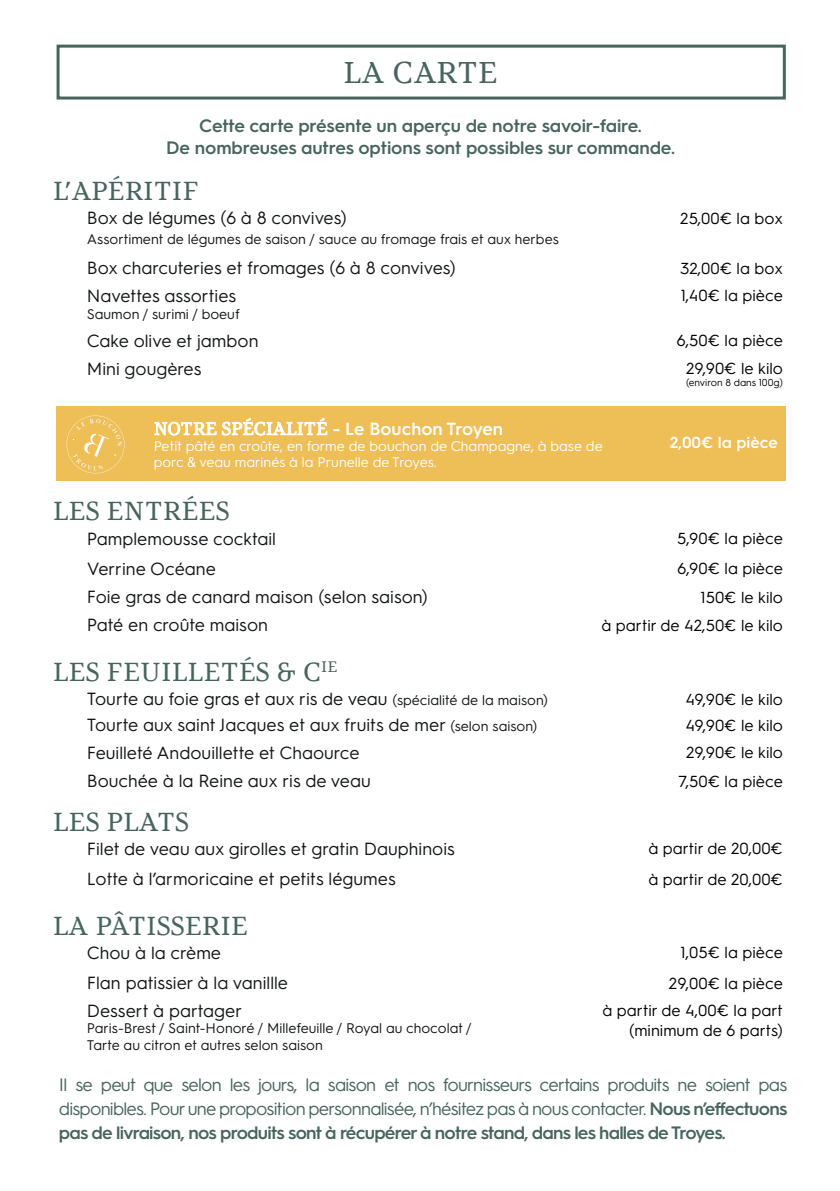
<style>
.page{position:relative;width:840px;height:1191px;background:#fff}
.page>*{position:absolute;margin:0;border:0;box-sizing:border-box;transform-origin:0 0}
.t1{font:30px "Argesta Text";letter-spacing:-.03em;color:#47645e}
.t2{font:26px "Argesta Text";color:#47645e}
.t3{font:26px "Argesta Text";letter-spacing:-.02em;color:#47645e}
.t4{font:18px/24px "Hurme Geometric Sans 3";letter-spacing:-.045em;color:#47645e;text-align:justify}
.t5{font:600 18px/21.6px "Hurme Geometric Sans 3";letter-spacing:-.01em;color:#47645e;text-align:center}
.t6{font:17.6px/28px "Hurme Geometric Sans 3";color:#111416}
.t7{font:600 17.6px "Hurme Geometric Sans 3";color:#fff}
.t8{font:16px/26.6px "Hurme Geometric Sans 3";color:#000001;text-align:right}
.t9{font:600 16px "Hurme Geometric Sans 3";color:#fff}
.t10{font:14px/16.8px "Hurme Geometric Sans 3";color:#111416}
.t11{font:14px/16px "Hurme Geometric Sans 3";color:#fff}
.t12{font:10px "Hurme Geometric Sans 3";color:#000001}
.s1{font-family:"Argesta Text";font-weight:400}
.s2{font-size:14px}
.s3{font-weight:600}
</style>
<div class="page">
<div style="left:57px;top:406px;width:728px;height:75px;background:#eebe57"></div>
<div style="left:56px;top:45px;width:729px;height:55px;border:3px solid #47645d"></div>
<svg style="left:154px;top:421px;width:62px;height:14px"></svg>
<svg style="left:222px;top:418px;width:105px;height:17px"></svg>
<svg style="left:66px;top:415px;width:59px;height:59px"></svg>
<h1 class="t1" style="left:343px;top:55px;width:156px">LA CARTE</h1>
<p class="t5" style="left:166px;top:117px;width:510px">Cette carte présente un aperçu de notre savoir-faire.<br>De nombreuses autres options sont possibles sur commande.</p>
<h2 class="t2" style="left:53px;top:176px;width:147px">L’APÉRITIF</h2>
<p class="t6" style="left:87px;top:204px;width:261px">Box de légumes (6 à 8 convives)</p>
<p class="t10" style="left:87px;top:231px;width:473px">Assortiment de légumes de saison / sauce au fromage frais et aux herbes</p>
<p class="t6" style="left:87px;top:254px;width:370px">Box charcuteries et fromages (6 à 8 convives)<br>Navettes assorties</p>
<p class="t10" style="left:87px;top:306px;width:154px">Saumon / surimi / boeuf</p>
<p class="t6" style="left:87px;top:327px;width:173px">Cake olive et jambon<br>Mini gougères</p>
<p class="t7" style="left:154px;top:422px;width:350px"><span class="s1">NOTRE SPÉCIALITÉ</span> - Le Bouchon Troyen</p>
<p class="t11" style="left:154px;top:438px;width:450px">Petit pâté en croûte, en forme de bouchon de Champagne, à base de porc &amp; veau marinés à la Prunelle de Troyes.</p>
<p class="t8" style="left:680px;top:205px;width:104px">25,00€ la box</p>
<p class="t8" style="left:679px;top:255px;width:104px;text-align:left">32,00€ la box<br>1,40€ la pièce</p>
<p class="t8" style="left:676px;top:326px;width:108px;line-height:28px;text-align:center">6,50€ la pièce<br>29,90€ le kilo</p>
<p class="t12" style="left:685px;top:377px;width:98px">(environ 8 dans 100g)</p>
<p class="t9" style="left:669px;top:436px;width:109px">2,00€ la pièce</p>
<h2 class="t2" style="left:53px;top:496px;width:178px">LES ENTRÉES</h2>
<p class="t6" style="left:87px;top:524px;width:191px;line-height:30px">Pamplemousse cocktail<br>Verrine Océane</p>
<p class="t6" style="left:87px;top:583px;width:342px">Foie gras de canard maison (selon saison)<br>Paté en croûte maison</p>
<h2 class="t2" style="left:53px;top:657px;width:286px">LES FEUILLETÉS &amp; C<sup>IE</sup></h2>
<p class="t6" style="left:87px;top:686px;width:462px;line-height:26px">Tourte au foie gras et aux ris de veau <span class="s2">(spécialité de la maison)<br></span>Tourte aux saint Jacques et aux fruits de mer <span class="s2">(selon saison)</span></p>
<p class="t6" style="left:87px;top:739px;width:285px">Feuilleté Andouillette et Chaource<br>Bouchée à la Reine aux ris de veau</p>
<p class="t8" style="left:676px;top:524px;width:107px;line-height:29.6px">5,90€ la pièce<br>6,90€ la pièce<br>150€ le kilo</p>
<p class="t8" style="left:601px;top:612px;width:183px">à partir de 42,50€ le kilo</p>
<p class="t8" style="left:685px;top:686px;width:99px;text-align:justify">49,90€ le kilo 49,90€ le kilo 29,90€ le kilo</p>
<p class="t8" style="left:677px;top:768px;width:106px">7,50€ la pièce</p>
<h2 class="t3" style="left:53px;top:806px;width:138px">LES PLATS</h2>
<p class="t6" style="left:87px;top:833px;width:369px;line-height:30px">Filet de veau aux girolles et gratin Dauphinois<br>Lotte à l’armoricaine et petits légumes</p>
<p class="t8" style="left:648px;top:832px;width:136px;line-height:31.8px;text-align:left">à partir de 20,00€ à partir de 20,00€</p>
<h2 class="t2" style="left:53px;top:910px;width:197px">LA PÂTISSERIE</h2>
<p class="t6" style="left:87px;top:937px;width:203px;line-height:30px">Chou à la crème<br>Flan patissier à la vanillle</p>
<p class="t6" style="left:87px;top:996px;width:157px">Dessert à partager</p>
<p class="t10" style="left:87px;top:1020px;width:386px">Paris-Brest / Saint-Honoré / Millefeuille / Royal au chocolat /<br>Tarte au citron et autres selon saison</p>
<p class="t8" style="left:668px;top:937px;width:115px;line-height:30.6px">1,05€ la pièce<br>29,00€ la pièce</p>
<p class="t8" style="left:602px;top:1001px;width:182px;line-height:19.2px">à partir de 4,00€ la part (minimum de 6 parts)</p>
<p class="t4" style="left:59px;top:1072px;width:729px">Il se peut que selon les jours, la saison et nos fournisseurs certains produits ne soient pas disponibles. Pour une proposition personnalisée, n’hésitez pas à nous contacter. <span class="s3">Nous n’effectuons pas de livraison, nos produits sont à récupérer à notre stand, dans les halles de Troyes.</span></p>
</div>
